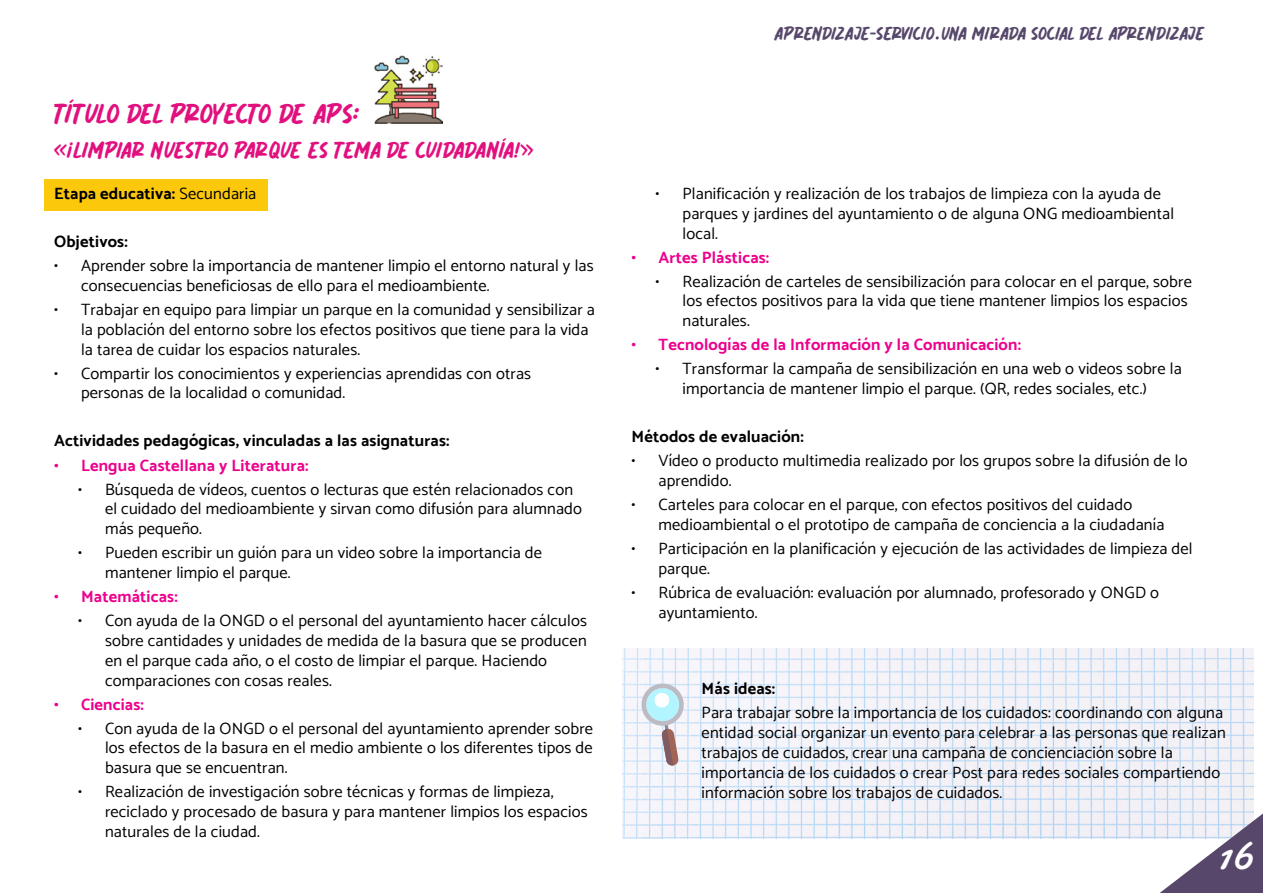
<style>
.page{position:relative;width:1263px;height:893px;background:#fff}
.page>*{position:absolute;margin:0;border:0;box-sizing:border-box;transform-origin:0 0}
.t1{font:45px "Damion";color:#fff}
.t2{font:18px "Chalk Brush Personal Use";letter-spacing:-.09em;color:#e1107e}
.t3{font:16.5px/19.8px "Catamaran";letter-spacing:.01em;color:#000}
.t4{font:700 16.5px "Catamaran";letter-spacing:.01em;color:#000}
.t5{font:700 16.5px "Catamaran";letter-spacing:.01em;color:#ec008c}
.t6{font:15px "Chalk Brush Personal Use";letter-spacing:-.06em;color:#e1107e}
.t7{font:12px "Chalk Brush Personal Use";letter-spacing:-.04em;color:#57486b}
.s1{font-weight:400}
.s2{font-family:"Damion"}
</style>
<div class="page">
<img style="left:622px;top:648px;width:631px;height:191px">
<svg style="left:639px;top:681px;width:48px;height:85px"></svg>
<div style="left:45px;top:179px;width:223px;height:31px;background:#fcc80c"></div>
<img style="left:374px;top:55px;width:68px;height:68px">
<svg style="left:1112px;top:727px;width:151px;height:166px"></svg>
<p class="t2" style="left:54px;top:105px;width:307px">TÍTULO DEL PROYECTO DE APS:</p>
<p class="t6" style="left:54px;top:143px;width:481px">«¡LIMPIAR NUESTRO PARQUE ES TEMA DE CUIDADANÍA!»</p>
<p class="t4" style="left:54px;top:181px;width:204px">Etapa educativa: <span class="s1">Secundaria</span></p>
<p class="t4" style="left:54px;top:229px;width:75px">Objetivos:</p>
<p class="t3" style="left:81px;top:255px;width:514px;text-indent:-27px">• Aprender sobre la importancia de mantener limpio el entorno natural y las consecuencias beneficiosas de ello para el medioambiente.</p>
<p class="t3" style="left:81px;top:299px;width:515px;text-indent:-27px">• Trabajar en equipo para limpiar un parque en la comunidad y sensibilizar a la población del entorno sobre los efectos positivos que tiene para la vida la tarea de cuidar los espacios naturales.</p>
<p class="t3" style="left:81px;top:363px;width:452px;text-indent:-27px">• Compartir los conocimientos y experiencias aprendidas con otras personas de la localidad o comunidad.</p>
<p class="t4" style="left:54px;top:428px;width:397px">Actividades pedagógicas, vinculadas a las asignaturas:</p>
<p class="t5" style="left:54px;top:452px;width:256px">• Lengua Castellana y Literatura:</p>
<p class="t3" style="left:105px;top:479px;width:478px;text-indent:-27px">• Búsqueda de vídeos, cuentos o lecturas que estén relacionados con el cuidado del medioambiente y sirvan como difusión para alumnado más pequeño.</p>
<p class="t3" style="left:105px;top:542px;width:438px;text-indent:-27px">• Pueden escribir un guión para un video sobre la importancia de mantener limpio el parque.</p>
<p class="t5" style="left:54px;top:584px;width:125px">• Matemáticas:</p>
<p class="t3" style="left:105px;top:610px;width:483px;text-indent:-27px">• Con ayuda de la ONGD o el personal del ayuntamiento hacer cálculos sobre cantidades y unidades de medida de la basura que se producen en el parque cada año, o el costo de limpiar el parque. Haciendo comparaciones con cosas reales.</p>
<p class="t5" style="left:54px;top:691px;width:91px">• Ciencias:</p>
<p class="t3" style="left:105px;top:718px;width:490px;text-align:justify;text-indent:-27px">• Con ayuda de la ONGD o el personal del ayuntamiento aprender sobre los efectos de la basura en el medio ambiente o los diferentes tipos de basura que se encuentran.</p>
<p class="t3" style="left:105px;top:781px;width:484px;text-indent:-27px">• Realización de investigación sobre técnicas y formas de limpieza, reciclado y procesado de basura y para mantener limpios los espacios naturales de la ciudad.</p>
<p class="t7" style="left:774px;top:27px;width:432px">APRENDIZAJE-SERVICIO<span class="s2">.</span> UNA MIRADA SOCIAL DEL APRENDIZAJE</p>
<p class="t3" style="left:682px;top:183px;width:493px;text-indent:-27px">• Planificación y realización de los trabajos de limpieza con la ayuda de parques y jardines del ayuntamiento o de alguna ONG medioambiental local.</p>
<p class="t5" style="left:631px;top:244px;width:139px">• Artes Plásticas:</p>
<p class="t3" style="left:682px;top:271px;width:511px;text-indent:-27px">• Realización de carteles de sensibilización para colocar en el parque, sobre los efectos positivos para la vida que tiene mantener limpios los espacios naturales.</p>
<p class="t5" style="left:631px;top:332px;width:391px">• Tecnologías de la Información y la Comunicación:</p>
<p class="t3" style="left:655px;top:358px;width:528px;text-align:center">• Transformar la campaña de sensibilización en una web o videos sobre la importancia de mantener limpio el parque. (QR, redes sociales, etc.)</p>
<p class="t4" style="left:631px;top:424px;width:174px">Métodos de evaluación:</p>
<p class="t3" style="left:658px;top:450px;width:531px;text-indent:-27px">• Vídeo o producto multimedia realizado por los grupos sobre la difusión de lo aprendido.</p>
<p class="t3" style="left:658px;top:494px;width:507px;text-indent:-27px">• Carteles para colocar en el parque, con efectos positivos del cuidado medioambiental o el prototipo de campaña de conciencia a la ciudadanía</p>
<p class="t3" style="left:658px;top:538px;width:536px;text-indent:-27px">• Participación en la planificación y ejecución de las actividades de limpieza del parque.</p>
<p class="t3" style="left:658px;top:582px;width:502px;text-indent:-27px">• Rúbrica de evaluación: evaluación por alumnado, profesorado y ONGD o ayuntamiento.</p>
<p class="t4" style="left:702px;top:676px;width:75px">Más ideas:</p>
<p class="t3" style="left:702px;top:702px;width:526px">Para trabajar sobre la importancia de los cuidados: coordinando con alguna entidad social organizar un evento para celebrar a las personas que realizan trabajos de cuidados, crear una campaña de concienciación sobre la importancia de los cuidados o crear Post para redes sociales compartiendo información sobre los trabajos de cuidados.</p>
<h1 class="t1" style="left:1215px;top:823px;width:39px">16</h1>
</div>
